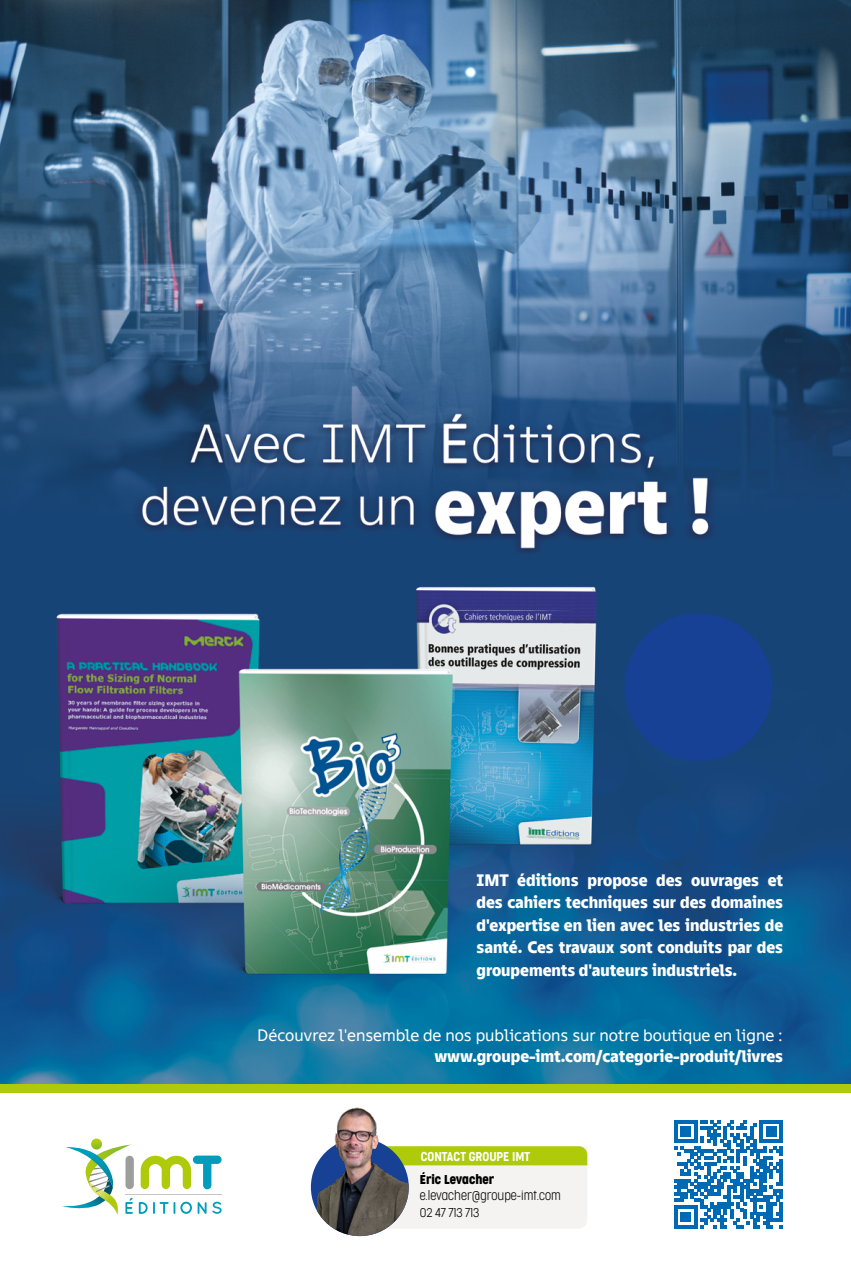
<style>
.page{position:relative;width:851px;height:1263px;background:#fff}
.page>*{position:absolute;margin:0;border:0;box-sizing:border-box;transform-origin:0 0}
.t1{font:700 16.5px/22.5px "TT Fellows";color:#fff;text-align:justify}
.t2{font:16.5px "TT Fellows";color:#fff}
.t3{font:200 12px/16.5px "Cocogoose Condensed";color:#000}
.t4{font:300 12px "Cocogoose Condensed";color:#fff}
.t5{font:12px "Cocogoose Condensed";color:#000}
</style>
<div class="page">
<img style="left:0;top:0;width:850px;height:1237px">
<p class="t1" style="left:476px;top:868px;width:308px">IMT éditions propose des ouvrages et des cahiers techniques sur des domaines d'expertise en lien avec les industries de santé. Ces travaux sont conduits par des groupements d'auteurs industriels.</p>
<p class="t2" style="left:257px;top:1026px;width:527px">Découvrez l'ensemble de nos publications sur notre boutique en ligne :</p>
<p class="t1" style="left:434px;top:1044px;width:350px">www.groupe-imt.com/categorie-produit/livres</p>
<p class="t4" style="left:420px;top:1148px;width:111px">CONTACT GROUPE IMT</p>
<p class="t5" style="left:420px;top:1171px;width:76px">Éric Levacher</p>
<p class="t3" style="left:420px;top:1188px;width:143px">e.levacher@groupe-imt.com<br>02 47 713 713</p>
</div>
